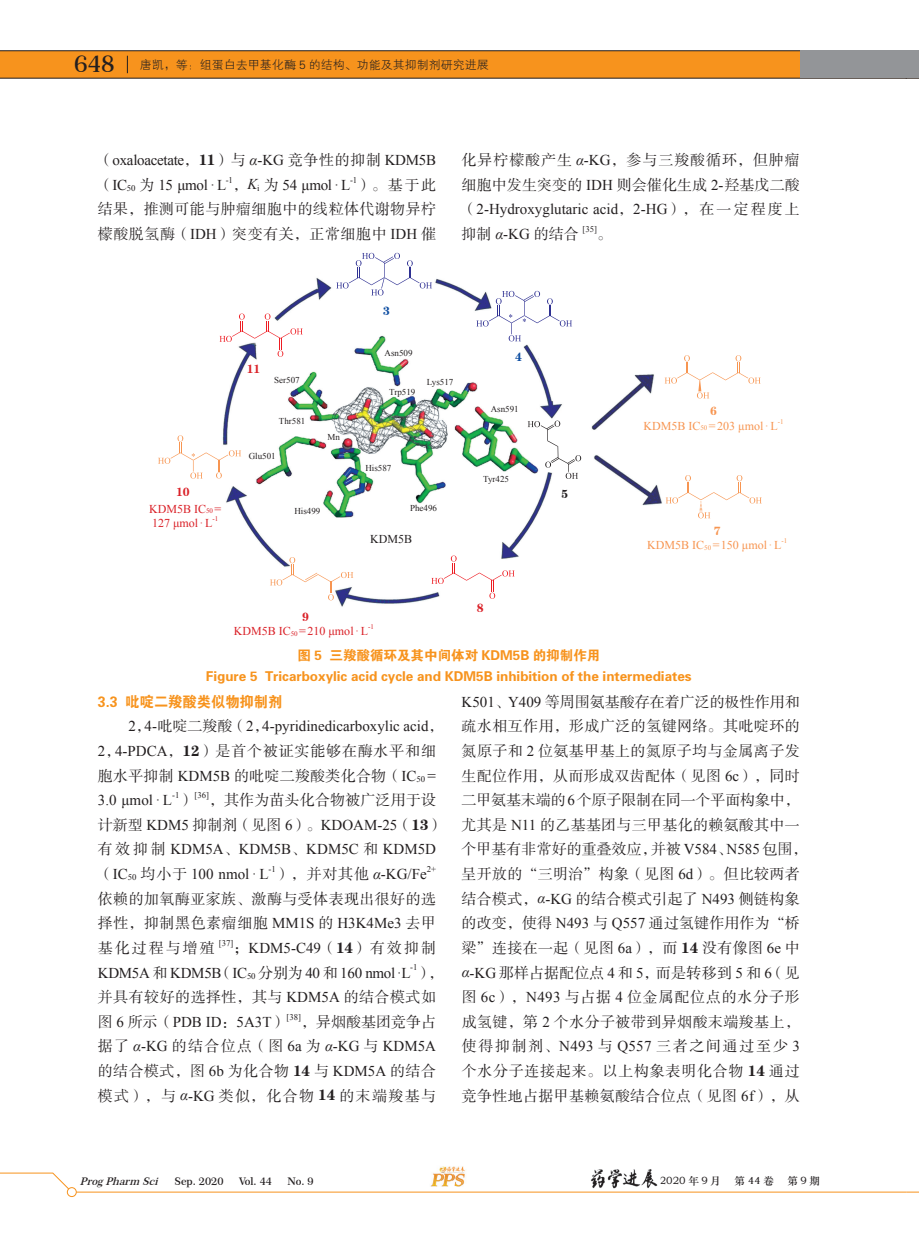
<style>
.page{position:relative;width:919px;height:1238px;background:#fff}
.page>*{position:absolute;margin:0;border:0;box-sizing:border-box;transform-origin:0 0}
.t1{font:15px/24.6px "FZSSK GBK1 0";letter-spacing:.025em;color:#231f20}
.t2{font:15px/24.6px "Times New Roman";color:#231f20}
.t3{font:15px/24.6px "Times New Roman";letter-spacing:-.02em;color:#231f20}
.t4{font:15px/24.6px "FZSSK GBK1 0";letter-spacing:.005em;color:#231f20}
.t5{font:15px/24.6px "FZSSK GBK1 0";letter-spacing:.06em;color:#231f20}
.t6{font:15px "FZDHTK GBK1 0";color:#f7931d;scale:.95 1}
.t7{font:15px "FZSSK GBK1 0";color:#231f20}
.t8{font:13.5px/21px "FZDHTK GBK1 0";color:#f7931d;text-align:center}
.t9{font:12px "Times New Roman";color:#f79551}
.t10{font:12px/14.4px "Times New Roman";color:#da2128}
.t11{font:12px "FZXH1 K GBK1 0";color:#231f20}
.t12{font:12px "FZCSK GBK1 0";color:#da2128}
.t13{font:12px "Times New Roman";color:#231f20}
.t14{font:12px "FZCSK GBK1 0";color:#0d4da1}
.t15{font:12px "FZCSK GBK1 0";color:#f79551}
.t16{font:12px "FZCSK GBK1 0";color:#231f20}
.t17{font:600 10.5px "Century 751 BT";color:#231f20}
.t18{font:10.5px "ST Zhongsong";letter-spacing:.125em;color:#231f20}
.t19{font:italic 600 10.5px "Century 751 BT";color:#231f20}
.t20{font:9px "Times New Roman";color:#231f20}
.t21{font:8.7px "Times New Roman";color:#231f20}
.t22{font:7.05px "Times New Roman";color:#f79551}
.t23{font:7.05px "Times New Roman";color:#da2128}
.s1{font-family:"Century 751 BT";font-weight:600;font-size:23.1px}
.s2{font-family:"FZSSK GBK1 0"}
.s3{font-family:"FZCSK GBK1 0"}
.s4{font-style:italic}
.s5{font-family:"Times New Roman"}
.s6{font-family:"Times New Roman";font-style:italic}
.s7{font-size:7.05px}
</style>
<div class="page">
<svg style="left:0;top:50px;width:918px;height:28px;background:#ec8e1f"></svg>
<svg style="left:906px;top:1191px;width:12px;height:1px"></svg>
<svg style="left:0;top:1172px;width:69px;height:20px"></svg>
<hr style="left:72px;top:1191px;width:834px;height:1px;background:#f7931d">
<div style="left:67px;top:1187px;width:9px;height:9px;background:#fff;border-radius:50%"></div>
<div style="left:67px;top:1187px;width:9px;height:9px;border:1px solid #f7931d;border-radius:50%"></div>
<img style="left:430px;top:1166px;width:35px;height:21px">
<img style="left:590px;top:1169px;width:68px;height:20px">
<div style="left:799px;top:51px;width:107px;height:27px;background:#939598"></div>
<div style="left:906px;top:51px;width:12px;height:27px;background:#939598"></div>
<img style="left:191px;top:252px;width:571px;height:355px">
<svg style="left:336px;top:253px;width:96px;height:42px"></svg>
<svg style="left:527px;top:420px;width:54px;height:59px"></svg>
<svg style="left:431px;top:555px;width:83px;height:44px"></svg>
<svg style="left:219px;top:313px;width:84px;height:44px"></svg>
<svg style="left:664px;top:355px;width:96px;height:43px"></svg>
<svg style="left:270px;top:557px;width:83px;height:43px"></svg>
<svg style="left:665px;top:475px;width:96px;height:43px"></svg>
<svg style="left:476px;top:291px;width:96px;height:50px"></svg>
<svg style="left:158px;top:435px;width:83px;height:43px"></svg>
<p class="t11" style="left:74px;top:58px;width:416px"><span class="s1">648</span> 唐凯，等：组蛋白去甲基化酶 5 的结构、功能及其抑制剂研究进展</p>
<p class="t3" style="left:98px;top:148px;width:340px"><span class="s2">（</span>oxaloacetate<span class="s2">，</span><span class="s3">11</span><span class="s2">）与</span> <span class="s4">α</span>-KG <span class="s2">竞争性的抑制</span> KDM5B<span class="s2">（</span>IC<sub>50</sub> <span class="s2">为</span> 15 μmol · L <span class="s2">，</span><span class="s4">K</span><sub>i</sub> <span class="s2">为</span> 54 μmol · L <span class="s2">）。基于此</span></p>
<p class="t21" style="left:226px;top:174px;width:9px">-1</p>
<p class="t21" style="left:350px;top:174px;width:9px">-1</p>
<p class="t1" style="left:98px;top:198px;width:340px">结果，推测可能与肿瘤细胞中的线粒体代谢物异柠檬酸脱氢酶（<span class="s5">IDH</span>）突变有关，正常细胞中 <span class="s5">IDH</span> 催</p>
<p class="t4" style="left:461px;top:148px;width:340px">化异柠檬酸产生 <span class="s6">α</span><span class="s5">-KG</span>，参与三羧酸循环，但肿瘤细胞中发生突变的 <span class="s5">IDH</span> 则会催化生成 <span class="s5">2-</span>羟基戊二酸</p>
<p class="t2" style="left:461px;top:197px;width:339px"><span class="s2">（</span>2-Hydroxyglutaric acid<span class="s2">，</span>2-HG<span class="s2">），在一定程度上</span></p>
<p class="t1" style="left:461px;top:222px;width:119px">抑制 <span class="s6">α</span><span class="s5">-KG</span> 的结合</p>
<p class="t21" style="left:582px;top:223px;width:16px">[35]</p>
<p class="t1" style="left:597px;top:222px;width:16px">。</p>
<p class="t12" style="left:176px;top:485px;width:15px">10</p>
<p class="t10" style="left:149px;top:501px;width:74px">KDM5B IC<span class="s7">50</span> =<br>127 μmol·L</p>
<p class="t23" style="left:212px;top:514px;width:7px">-1</p>
<p class="t12" style="left:247px;top:361px;width:15px">11</p>
<p class="t20" style="left:274px;top:373px;width:27px">Ser507</p>
<p class="t20" style="left:279px;top:414px;width:28px">Thr581</p>
<p class="t20" style="left:249px;top:450px;width:28px">Glu501</p>
<p class="t20" style="left:327px;top:431px;width:14px">Mn</p>
<p class="t20" style="left:294px;top:505px;width:28px">His499</p>
<p class="t14" style="left:383px;top:304px;width:8px">3</p>
<p class="t20" style="left:384px;top:346px;width:29px">Asn509</p>
<p class="t20" style="left:389px;top:386px;width:28px">Trp519</p>
<p class="t20" style="left:427px;top:375px;width:28px">Lys517</p>
<p class="t20" style="left:365px;top:462px;width:28px">His587</p>
<p class="t20" style="left:410px;top:501px;width:28px">Phe496</p>
<p class="t13" style="left:370px;top:531px;width:43px">KDM5B</p>
<p class="t12" style="left:302px;top:609px;width:8px">9</p>
<p class="t10" style="left:234px;top:623px;width:136px">KDM5B IC<span class="s7">50</span> =210 μmol·L</p>
<p class="t23" style="left:368px;top:622px;width:7px">-1</p>
<p class="t14" style="left:515px;top:349px;width:8px">4</p>
<p class="t20" style="left:490px;top:402px;width:29px">Asn591</p>
<p class="t20" style="left:483px;top:472px;width:27px">Tyr425</p>
<p class="t12" style="left:477px;top:600px;width:8px">8</p>
<p class="t16" style="left:561px;top:487px;width:8px">5</p>
<p class="t15" style="left:710px;top:404px;width:8px">6</p>
<p class="t9" style="left:643px;top:417px;width:136px">KDM5B IC<span class="s7">50</span> =203 μmol·L</p>
<p class="t22" style="left:777px;top:417px;width:7px">-1</p>
<p class="t15" style="left:713px;top:523px;width:8px">7</p>
<p class="t9" style="left:647px;top:537px;width:136px">KDM5B IC<span class="s7">50</span> =150 μmol·L</p>
<p class="t22" style="left:781px;top:536px;width:7px">-1</p>
<p class="t8" style="left:206px;top:645px;width:487px">图 5 三羧酸循环及其中间体对 KDM5B 的抑制作用<br>Figure 5 Tricarboxylic acid cycle and KDM5B inhibition of the intermediates</p>
<p class="t6" style="left:98px;top:693px;width:196px">3.3 吡啶二羧酸类似物抑制剂</p>
<p class="t2" style="left:128px;top:713px;width:316px">2<span class="s2">，</span>4-<span class="s2">吡啶二羧酸（</span>2<span class="s2">，</span>4-pyridinedicarboxylic acid<span class="s2">，</span></p>
<p class="t1" style="left:98px;top:739px;width:340px"><span class="s5">2</span>，<span class="s5">4-PDCA</span>，<span class="s3">12</span>）是首个被证实能够在酶水平和细胞水平抑制 <span class="s5">KDM5B</span> 的吡啶二羧酸类化合物（<span class="s5">IC</span><sub>50</sub> <span class="s5">=</span></p>
<p class="t2" style="left:98px;top:787px;width:76px">3.0 μmol · L</p>
<p class="t21" style="left:172px;top:789px;width:9px">-1</p>
<p class="t1" style="left:179px;top:788px;width:16px">）</p>
<p class="t21" style="left:194px;top:789px;width:16px">[36]</p>
<p class="t1" style="left:461px;top:690px;width:347px"><span class="s5">K501</span>、<span class="s5">Y409</span> 等周围氨基酸存在着广泛的极性作用和疏水相互作用，形成广泛的氢键网络。其吡啶环的氮原子和 <span class="s5">2</span> 位氨基甲基上的氮原子均与金属离子发生配位作用，从而形成双齿配体（见图 <span class="s5">6c</span>），同时二甲氨基末端的<span class="s5">6</span>个原子限制在同一个平面构象中，尤其是 <span class="s5">N11</span> 的乙基基团与三甲基化的赖氨酸其中一个甲基有非常好的重叠效应，并被 <span class="s5">V584</span>、<span class="s5">N585</span> 包围，呈开放的“三明治”构象（见图 <span class="s5">6d</span>）。但比较两者结合模式，<span class="s6">α</span><span class="s5">-KG</span> 的结合模式引起了 <span class="s5">N493</span> 侧链构象的改变，使得 <span class="s5">N493</span> 与 <span class="s5">Q557</span> 通过氢键作用作为“桥梁”连接在一起（见图 <span class="s5">6a</span>），而 <span class="s3">14</span> 没有像图 <span class="s5">6e</span> 中<span class="s6">α</span><span class="s5">-KG</span> 那样占据配位点 <span class="s5">4</span> 和 <span class="s5">5</span>，而是转移到 <span class="s5">5</span> 和 <span class="s5">6</span>（见图 <span class="s5">6c</span>），<span class="s5">N493</span> 与占据 <span class="s5">4</span> 位金属配位点的水分子形成氢键，第 <span class="s5">2</span> 个水分子被带到异烟酸末端羧基上，使得抑制剂、<span class="s5">N493</span> 与 <span class="s5">Q557</span> 三者之间通过至少 <span class="s5">3</span>个水分子连接起来。以上构象表明化合物 <span class="s3">14</span> 通过竞争性地占据甲基赖氨酸结合位点（见图 <span class="s5">6f</span>），从</p>
<p class="t1" style="left:98px;top:788px;width:347px;text-indent:111px">，其作为苗头化合物被广泛用于设计新型 <span class="s5">KDM5</span> 抑制剂（见图 <span class="s5">6</span>）。<span class="s5">KDOAM-25</span>（<span class="s3">13</span>）</p>
<p class="t2" style="left:98px;top:836px;width:340px"><span class="s2">有效抑制</span> KDM5A<span class="s2">、</span>KDM5B<span class="s2">、</span>KDM5C <span class="s2">和</span> KDM5D<span class="s2">（</span>IC<sub>50</sub> <span class="s2">均小于</span> 100 nmol · L</p>
<p class="t21" style="left:268px;top:863px;width:9px">-1</p>
<p class="t1" style="left:276px;top:862px;width:152px">），并对其他 <span class="s6">α</span><span class="s5">-KG/Fe</span></p>
<p class="t21" style="left:427px;top:863px;width:11px">2+</p>
<p class="t1" style="left:98px;top:887px;width:340px;text-align:justify">依赖的加氧酶亚家族、激酶与受体表现出很好的选择性，抑制黑色素瘤细胞 <span class="s5">MM1S</span> 的 <span class="s5">H3K4Me3</span> 去甲基化过程与增殖</p>
<p class="t21" style="left:219px;top:936px;width:16px">[37]</p>
<p class="t3" style="left:98px;top:935px;width:347px;text-indent:136px"><span class="s2">；</span>KDM5-C49<span class="s2">（</span><span class="s3">14</span><span class="s2">）有效抑制<br></span>KDM5A <span class="s2">和</span> KDM5B<span class="s2">（</span>IC<sub>50</sub> <span class="s2">分别为</span> 40 <span class="s2">和</span> 160 nmol·L <span class="s2">），</span></p>
<p class="t21" style="left:410px;top:961px;width:9px">-1</p>
<p class="t1" style="left:98px;top:985px;width:340px">并具有较好的选择性，其与 <span class="s5">KDM5A</span> 的结合模式如</p>
<p class="t2" style="left:98px;top:1009px;width:190px"><span class="s2">图</span> 6 <span class="s2">所示（</span>PDB ID<span class="s2">：</span>5A3T<span class="s2">）</span></p>
<p class="t21" style="left:286px;top:1010px;width:16px">[38]</p>
<p class="t7" style="left:301px;top:1013px;width:136px">，异烟酸基团竞争占</p>
<p class="t2" style="left:98px;top:1033px;width:340px"><span class="s2">据了</span> <span class="s4">α</span>-KG <span class="s2">的结合位点（图</span> 6a <span class="s2">为</span> <span class="s4">α</span>-KG <span class="s2">与</span> KDM5A</p>
<p class="t5" style="left:98px;top:1059px;width:340px">的结合模式，图 <span class="s5">6b</span> 为化合物 <span class="s3">14</span> 与 <span class="s5">KDM5A</span> 的结合模式），与 <span class="s6">α</span><span class="s5">-KG</span> 类似，化合物 <span class="s3">14</span> 的末端羧基与</p>
<p class="t19" style="left:80px;top:1174px;width:83px">ProgPharm Sci</p>
<p class="t17" style="left:174px;top:1174px;width:51px">Sep. 2020</p>
<p class="t17" style="left:239px;top:1174px;width:35px">Vol. 44</p>
<p class="t17" style="left:287px;top:1174px;width:28px">No. 9</p>
<p class="t18" style="left:659px;top:1173px;width:63px">2020 年 9 月</p>
<p class="t18" style="left:734px;top:1173px;width:41px">第44卷</p>
<p class="t18" style="left:787px;top:1173px;width:34px">第9期</p>
</div>
